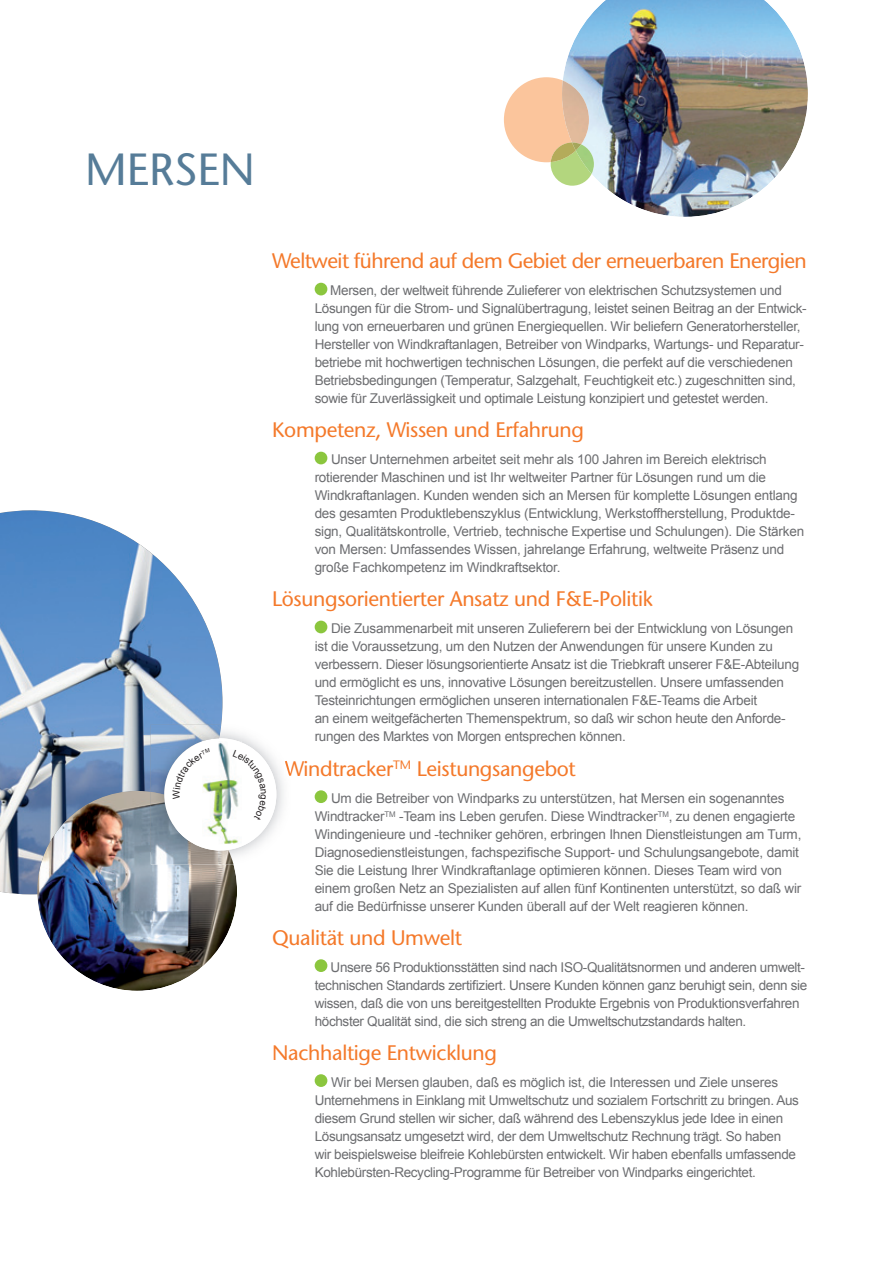
<style>
.page{position:relative;width:893px;height:1263px;background:#fff}
.page>*{position:absolute;margin:0;border:0;box-sizing:border-box;transform-origin:0 0}
.t1{font:45px "Stone Sans";color:#567c98}
.t2{font:21px "Stone Sans";letter-spacing:-.015em;color:#f4792a}
.t3{font:13.5px/18px "Arial";letter-spacing:-.02em;color:#6c6d70}
</style>
<div class="page">
<img style="left:0;top:510px;width:223px;height:384px">
<img style="left:37px;top:791px;width:200px;height:200px;border-radius:50%">
<div style="left:315px;top:283px;width:12px;height:12px;background:#8bc63e;border-radius:50%"></div>
<div style="left:315px;top:452px;width:12px;height:12px;background:#8bc63e;border-radius:50%"></div>
<div style="left:315px;top:621px;width:12px;height:12px;background:#8bc63e;border-radius:50%"></div>
<div style="left:315px;top:790px;width:12px;height:13px;background:#8bc63e;border-radius:50%"></div>
<div style="left:315px;top:959px;width:12px;height:13px;background:#8bc63e;border-radius:50%"></div>
<div style="left:315px;top:1074px;width:12px;height:13px;background:#8bc63e;border-radius:50%"></div>
<img style="left:563px;top:0;width:245px;height:217px">
<img style="left:592px;top:144px;width:2px;height:30px">
<svg style="left:504px;top:77px;width:88px;height:109px"></svg>
<img style="left:221px;top:725px;width:63px;height:132px">
<img style="left:151px;top:725px;width:70px;height:67px">
<img style="left:151px;top:792px;width:41px;height:72px">
<img style="left:192px;top:843px;width:42px;height:21px">
<img style="left:285px;top:761px;width:5px;height:15px">
<div style="left:164px;top:738px;width:112px;height:112px;background:#fff;border-radius:50%"></div>
<img style="left:202px;top:741px;width:40px;height:103px">
<svg style="left:173px;top:748px;width:37px;height:51px"></svg>
<svg style="left:233px;top:749px;width:33px;height:71px"></svg>
<h1 class="t1" style="left:85px;top:152px;width:172px">MERSEN</h1>
<h2 class="t2" style="left:272px;top:253px;width:536px">Weltweit führend auf dem Gebiet der erneuerbaren Energien</h2>
<p class="t3" style="left:315px;top:282px;width:494px;text-indent:16px">Mersen, der weltweit führende Zulieferer von elektrischen Schutzsystemen und Lösungen für die Strom- und Signalübertragung, leistet seinen Beitrag an der Entwick&shy;lung von erneuerbaren und grünen Energiequellen. Wir beliefern Generatorhersteller, Hersteller von Windkraftanlagen, Betreiber von Windparks, Wartungs- und Reparatur&shy;betriebe mit hochwertigen technischen Lösungen, die perfekt auf die verschiedenen Betriebsbedingungen (Temperatur, Salzgehalt, Feuchtigkeit etc.) zugeschnitten sind, sowie für Zuverlässigkeit und optimale Leistung konzipiert und getestet werden.</p>
<h2 class="t2" style="left:272px;top:422px;width:313px">Kompetenz, Wissen und Erfahrung</h2>
<p class="t3" style="left:315px;top:451px;width:491px;text-indent:16px">Unser Unternehmen arbeitet seit mehr als 100 Jahren im Bereich elektrisch rotierender Maschinen und ist Ihr weltweiter Partner für Lösungen rund um die Windkraftanlagen. Kunden wenden sich an Mersen für komplette Lösungen entlang des gesamten Produktlebenszyklus (Entwicklung, Werkstoffherstellung, Produktde&shy;sign, Qualitätskontrolle, Vertrieb, technische Expertise und Schulungen). Die Stärken von Mersen: Umfassendes Wissen, jahrelange Erfahrung, weltweite Präsenz und große Fachkompetenz im Windkraftsektor.</p>
<h2 class="t2" style="left:272px;top:590px;width:382px">Lösungsorientierter Ansatz und F&amp;E-Politik</h2>
<p class="t3" style="left:315px;top:620px;width:486px;text-indent:16px">Die Zusammenarbeit mit unseren Zulieferern bei der Entwicklung von Lösungen ist die Voraussetzung, um den Nutzen der Anwendungen für unsere Kunden zu verbessern. Dieser lösungsorientierte Ansatz ist die Triebkraft unserer F&amp;E-Abteilung und ermöglicht es uns, innovative Lösungen bereitzustellen. Unsere umfassenden Testeinrichtungen ermöglichen unseren internationalen F&amp;E-Teams die Arbeit<br>an einem weitgefächerten Themenspektrum, so daß wir schon heute den Anforde&shy;rungen des Marktes von Morgen entsprechen können.</p>
<h2 class="t2" style="left:285px;top:760px;width:292px">Windtracker<sup>TM</sup> Leistungsangebot</h2>
<p class="t3" style="left:315px;top:789px;width:488px;text-indent:16px">Um die Betreiber von Windparks zu unterstützen, hat Mersen ein sogenanntes Windtracker<sup>TM</sup> -Team ins Leben gerufen. Diese Windtracker<sup>TM</sup>, zu denen engagierte Windingenieure und -techniker gehören, erbringen Ihnen Dienstleistungen am Turm, Diagnosedienstleistungen, fachspezifische Support- und Schulungsangebote, damit Sie die Leistung Ihrer Windkraftanlage optimieren können. Dieses Team wird von einem großen Netz an Spezialisten auf allen fünf Kontinenten unterstützt, so daß wir auf die Bedürfnisse unserer Kunden überall auf der Welt reagieren können.</p>
<h2 class="t2" style="left:272px;top:929px;width:191px">Qualität und Umwelt</h2>
<p class="t3" style="left:315px;top:958px;width:494px;text-indent:16px">Unsere 56 Produktionsstätten sind nach ISO-Qualitätsnormen und anderen umwelt&shy;technischen Standards zertifiziert. Unsere Kunden können ganz beruhigt sein, denn sie wissen, daß die von uns bereitgestellten Produkte Ergebnis von Produktionsverfahren höchster Qualität sind, die sich streng an die Umweltschutzstandards halten.</p>
<h2 class="t2" style="left:272px;top:1044px;width:226px">Nachhaltige Entwicklung</h2>
<p class="t3" style="left:315px;top:1073px;width:486px;text-indent:16px">Wir bei Mersen glauben, daß es möglich ist, die Interessen und Ziele unseres Unternehmens in Einklang mit Umweltschutz und sozialem Fortschritt zu bringen. Aus diesem Grund stellen wir sicher, daß während des Lebenszyklus jede Idee in einen Lösungsansatz umgesetzt wird, der dem Umweltschutz Rechnung trägt. So haben wir beispielsweise bleifreie Kohlebürsten entwickelt. Wir haben ebenfalls umfassende Kohlebürsten-Recycling-Programme für Betreiber von Windparks eingerichtet.</p>
</div>
